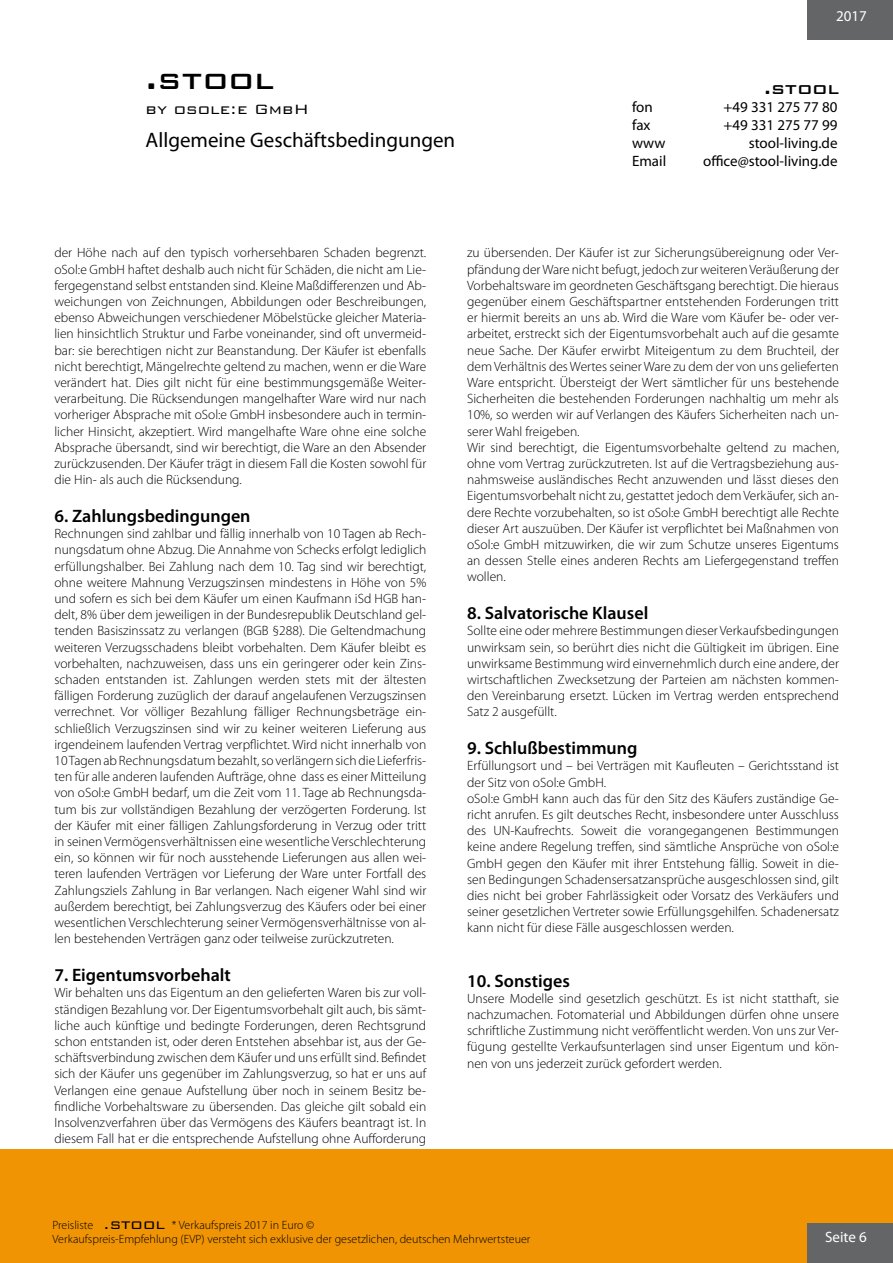
<style>
.page{position:relative;width:893px;height:1263px;background:#fff}
.page>*{position:absolute;margin:0;border:0;box-sizing:border-box;transform-origin:0 0}
.t1{font:500 36px "Bank Gothic BT";color:#000}
.t2{font:21px "Myriad Pro";color:#000}
.t3{font:500 21px "Bank Gothic BT";color:#000}
.t4{font:600 18px "Myriad Pro";color:#000}
.t5{font:300 18px "Bank Gothic BT";color:#000}
.t6{font:15px "Myriad Pro";color:#000}
.t7{font:15px "Myriad Pro";color:#fff}
.t8{font:300 13.5px/16.2px "Myriad Pro";color:#000;text-align:justify}
.t9{font:300 12px/14.4px "Myriad Pro";color:#000}
.s1{font-family:"Bank Gothic BT";font-size:18px}
</style>
<div class="page">
<div style="left:0;top:1150px;width:893px;height:113px;background:#f19403"></div>
<div style="left:807px;top:1223px;width:86px;height:40px;background:#646567"></div>
<div style="left:807px;top:0;width:86px;height:39px;background:#646567"></div>
<h1 class="t1" style="left:146px;top:60px;width:130px">.stool</h1>
<h3 class="t5" style="left:146px;top:100px;width:165px">by osole:e GmbH</h3>
<h2 class="t2" style="left:146px;top:127px;width:311px">Allgemeine Geschäftsbedingungen</h2>
<p class="t7" style="left:836px;top:7px;width:32px">2017</p>
<h2 class="t3" style="left:764px;top:77px;width:76px">.stool</h2>
<p class="t6" style="left:632px;top:98px;width:22px">fon</p>
<p class="t6" style="left:723px;top:98px;width:116px">+49 331 275 77 80</p>
<p class="t6" style="left:632px;top:116px;width:20px">fax</p>
<p class="t6" style="left:723px;top:116px;width:115px">+49 331 275 77 99</p>
<p class="t6" style="left:632px;top:134px;width:35px">www</p>
<p class="t6" style="left:749px;top:134px;width:90px">stool-living.de</p>
<p class="t6" style="left:632px;top:152px;width:36px">Email</p>
<p class="t6" style="left:703px;top:152px;width:136px">office@stool-living.de</p>
<p class="t8" style="left:54px;top:245px;width:373px">der Höhe nach auf den typisch vorhersehbaren Schaden begrenzt. oSol:e GmbH haftet deshalb auch nicht für Schäden, die nicht am Lie&shy;fergegenstand selbst entstanden sind. Kleine Maßdifferenzen und Ab&shy;weichungen von Zeichnungen, Abbildungen oder Beschreibungen, ebenso Abweichungen verschiedener Möbelstücke gleicher Materia&shy;lien hinsichtlich Struktur und Farbe voneinander, sind oft unvermeid&shy;bar: sie berechtigen nicht zur Beanstandung. Der Käufer ist ebenfalls nicht berechtigt, Mängelrechte geltend zu machen, wenn er die Ware verändert hat. Dies gilt nicht für eine bestimmungsgemäße Weiter&shy;verarbeitung. Die Rücksendungen mangelhafter Ware wird nur nach vorheriger Absprache mit oSol:e GmbH insbesondere auch in termin&shy;licher Hinsicht, akzeptiert. Wird mangelhafte Ware ohne eine solche Absprache übersandt, sind wir berechtigt, die Ware an den Absender zurückzusenden. Der Käufer trägt in diesem Fall die Kosten sowohl für die Hin- als auch die Rücksendung.</p>
<h3 class="t4" style="left:54px;top:504px;width:198px">6. Zahlungsbedingungen</h3>
<p class="t8" style="left:54px;top:526px;width:373px">Rechnungen sind zahlbar und fällig innerhalb von 10 Tagen ab Rech&shy;nungsdatum ohne Abzug. Die Annahme von Schecks erfolgt lediglich erfüllungshalber. Bei Zahlung nach dem 10. Tag sind wir berechtigt, ohne weitere Mahnung Verzugszinsen mindestens in Höhe von 5% und sofern es sich bei dem Käufer um einen Kaufmann iSd HGB han&shy;delt, 8% über dem jeweiligen in der Bundesrepublik Deutschland gel&shy;tenden Basiszinssatz zu verlangen (BGB §288). Die Geltendmachung weiteren Verzugsschadens bleibt vorbehalten. Dem Käufer bleibt es vorbehalten, nachzuweisen, dass uns ein geringerer oder kein Zins&shy;schaden entstanden ist. Zahlungen werden stets mit der ältesten fälligen Forderung zuzüglich der darauf angelaufenen Verzugszinsen verrechnet. Vor völliger Bezahlung fälliger Rechnungsbeträge ein&shy;schließlich Verzugszinsen sind wir zu keiner weiteren Lieferung aus irgendeinem laufenden Vertrag verpflichtet. Wird nicht innerhalb von 10 Tagen ab Rechnungsdatum bezahlt, so verlängern sich die Lieferfris&shy;ten für alle anderen laufenden Aufträge, ohne dass es einer Mitteilung von oSol:e GmbH bedarf, um die Zeit vom 11. Tage ab Rechnungsda&shy;tum bis zur vollständigen Bezahlung der verzögerten Forderung. Ist der Käufer mit einer fälligen Zahlungsforderung in Verzug oder tritt in seinen Vermögensverhältnissen eine wesentliche Verschlechterung ein, so können wir für noch ausstehende Lieferungen aus allen wei&shy;teren laufenden Verträgen vor Lieferung der Ware unter Fortfall des Zahlungsziels Zahlung in Bar verlangen. Nach eigener Wahl sind wir außerdem berechtigt, bei Zahlungsverzug des Käufers oder bei einer wesentlichen Verschlechterung seiner Vermögensverhältnisse von al&shy;len bestehenden Verträgen ganz oder teilweise zurückzutreten.</p>
<h3 class="t4" style="left:54px;top:963px;width:178px">7. Eigentumsvorbehalt</h3>
<p class="t8" style="left:54px;top:985px;width:373px">Wir behalten uns das Eigentum an den gelieferten Waren bis zur voll&shy;ständigen Bezahlung vor. Der Eigentumsvorbehalt gilt auch, bis sämt&shy;liche auch künftige und bedingte Forderungen, deren Rechtsgrund schon entstanden ist, oder deren Entstehen absehbar ist, aus der Ge&shy;schäftsverbindung zwischen dem Käufer und uns erfüllt sind. Befindet sich der Käufer uns gegenüber im Zahlungsverzug, so hat er uns auf Verlangen eine genaue Aufstellung über noch in seinem Besitz be&shy;findliche Vorbehaltsware zu übersenden. Das gleiche gilt sobald ein Insolvenzverfahren über das Vermögens des Käufers beantragt ist. In diesem Fall hat er die entsprechende Aufstellung ohne Aufforderung</p>
<p class="t8" style="left:467px;top:245px;width:373px;text-align:left">zu übersenden. Der Käufer ist zur Sicherungsübereignung oder Ver&shy;pfändung der Ware nicht befugt, jedoch zur weiteren Veräußerung der Vorbehaltsware im geordneten Geschäftsgang berechtigt. Die hieraus gegenüber einem Geschäftspartner entstehenden Forderungen tritt er hiermit bereits an uns ab. Wird die Ware vom Käufer be- oder ver&shy;arbeitet, erstreckt sich der Eigentumsvorbehalt auch auf die gesamte neue Sache. Der Käufer erwirbt Miteigentum zu dem Bruchteil, der dem Verhältnis des Wertes seiner Ware zu dem der von uns gelieferten Ware entspricht. Übersteigt der Wert sämtlicher für uns bestehende Sicherheiten die bestehenden Forderungen nachhaltig um mehr als 10%, so werden wir auf Verlangen des Käufers Sicherheiten nach un&shy;serer Wahl freigeben.<br>Wir sind berechtigt, die Eigentumsvorbehalte geltend zu machen, ohne vom Vertrag zurückzutreten. Ist auf die Vertragsbeziehung aus&shy;nahmsweise ausländisches Recht anzuwenden und lässt dieses den Eigentumsvorbehalt nicht zu, gestattet jedoch dem Verkäufer, sich an&shy;dere Rechte vorzubehalten, so ist oSol:e GmbH berechtigt alle Rechte dieser Art auszuüben. Der Käufer ist verpflichtet bei Maßnahmen von oSol:e GmbH mitzuwirken, die wir zum Schutze unseres Eigentums an dessen Stelle eines anderen Rechts am Liefergegenstand treffen wollen.</p>
<h3 class="t4" style="left:467px;top:602px;width:183px">8. Salvatorische Klausel</h3>
<p class="t8" style="left:467px;top:623px;width:373px">Sollte eine oder mehrere Bestimmungen dieser Verkaufsbedingungen unwirksam sein, so berührt dies nicht die Gültigkeit im übrigen. Eine unwirksame Bestimmung wird einvernehmlich durch eine andere, der wirtschaftlichen Zwecksetzung der Parteien am nächsten kommen&shy;den Vereinbarung ersetzt. Lücken im Vertrag werden entsprechend Satz 2 ausgefüllt.</p>
<h3 class="t4" style="left:467px;top:737px;width:172px">9. Schlußbestimmung</h3>
<p class="t8" style="left:467px;top:758px;width:373px;text-align:left">Erfüllungsort und – bei Verträgen mit Kaufleuten – Gerichtsstand ist der Sitz von oSol:e GmbH.<br>oSol:e GmbH kann auch das für den Sitz des Käufers zuständige Ge&shy;richt anrufen. Es gilt deutsches Recht, insbesondere unter Ausschluss des UN-Kaufrechts. Soweit die vorangegangenen Bestimmungen keine andere Regelung treffen, sind sämtliche Ansprüche von oSol:e GmbH gegen den Käufer mit ihrer Entstehung fällig. Soweit in die&shy;sen Bedingungen Schadensersatzansprüche ausgeschlossen sind, gilt dies nicht bei grober Fahrlässigkeit oder Vorsatz des Verkäufers und seiner gesetzlichen Vertreter sowie Erfüllungsgehilfen. Schadenersatz kann nicht für diese Fälle ausgeschlossen werden.</p>
<h3 class="t4" style="left:467px;top:969px;width:104px">10. Sonstiges</h3>
<p class="t8" style="left:467px;top:990px;width:373px">Unsere Modelle sind gesetzlich geschützt. Es ist nicht statthaft, sie nachzumachen. Fotomaterial und Abbildungen dürfen ohne unsere schriftliche Zustimmung nicht veröffentlicht werden. Von uns zur Ver&shy;fügung gestellte Verkaufsunterlagen sind unser Eigentum und kön&shy;nen von uns jederzeit zurück gefordert werden.</p>
<p class="t9" style="left:52px;top:1218px;width:480px">Preisliste <span class="s1">.stool</span> * Verkaufspreis 2017 in Euro ©<br>Verkaufspreis-Empfehlung (EVP) versteht sich exklusive der gesetzlichen, deutschen Mehrwertsteuer</p>
<p class="t7" style="left:825px;top:1228px;width:43px">Seite 6</p>
</div>
